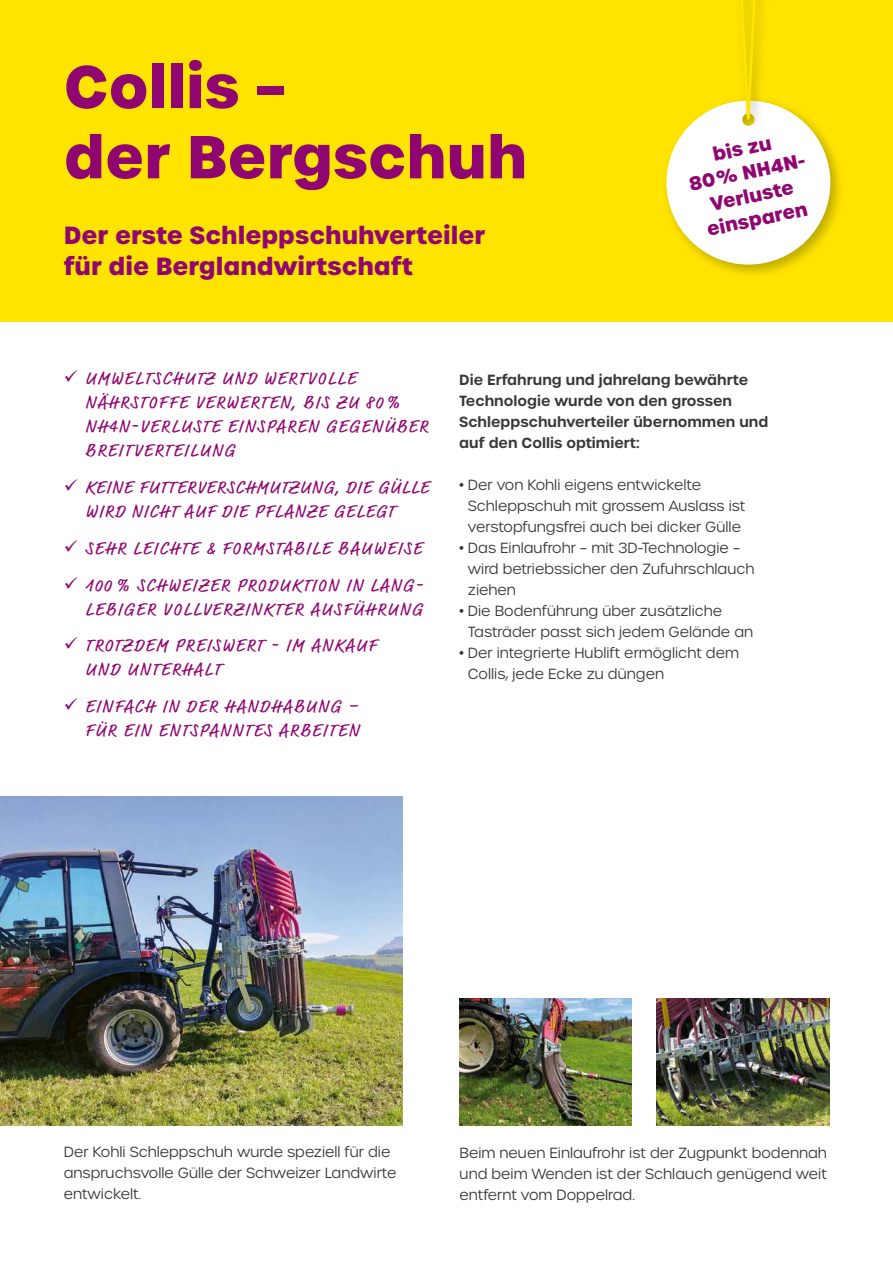
<style>
.page{position:relative;width:893px;height:1263px;background:#fff}
.page>*{position:absolute;margin:0;border:0;box-sizing:border-box;transform-origin:0 0}
.t1{font:700 58.5px/70.2px "Urbane";color:#900671}
.t2{font:700 24px/31.5px "Urbane";color:#900671}
.t3{font:700 18.75px/24px "Urbane";color:#900671;text-align:center}
.t4{font:18px/24px "Market OT";letter-spacing:.085em;color:#900671}
.t5{font:18px/24px "Market OT";letter-spacing:.06em;color:#900671}
.t6{font:300 14.25px/21px "Urbane";color:#383937}
.t7{font:600 14.25px/21px "Urbane";color:#383937}
</style>
<div class="page">
<div style="left:0;top:0;width:893px;height:322px;background:#ffe400"></div>
<img style="left:715px;top:148px;width:125px;height:126px">
<svg style="left:666px;top:0;width:164px;height:265px"></svg>
<img style="left:0;top:797px;width:402px;height:328px">
<img style="left:459px;top:998px;width:172px;height:128px">
<img style="left:657px;top:998px;width:172px;height:128px">
<h1 class="t1" style="left:64px;top:52px;width:465px">Collis –<br>der Bergschuh</h1>
<h2 class="t2" style="left:64px;top:220px;width:423px">Der erste Schleppschuhverteiler für die Berglandwirtschaft</h2>
<h3 class="t3" style="left:682px;top:149px;width:122px;rotate:-12deg">bis zu<br>80% NH4N-<br>Verluste einsparen</h3>
<p class="t4" style="left:85px;top:368px;width:344px;text-indent:-21px">✓ UMWELTSCHUTZ UND WERTVOLLE<br>NÄHRSTOFFE VERWERTEN, BIS ZU 80%<br>NH4N-VERLUSTE EINSPAREN GEGENÜBER<br>BREITVERTEILUNG</p>
<p class="t5" style="left:85px;top:477px;width:345px;text-indent:-21px">✓ KEINE FUTTERVERSCHMUTZUNG, DIE GÜLLE<br>WIRD NICHT AUF DIE PFLANZE GELEGT</p>
<p class="t4" style="left:64px;top:537px;width:360px">✓ SEHR LEICHTE &amp; FORMSTABILE BAUWEISE</p>
<p class="t4" style="left:64px;top:574px;width:361px;text-align:right">✓ 100 % SCHWEIZER PRODUKTION IN LANG-<br>LEBIGER VOLLVERZINKTER AUSFÜHRUNG</p>
<p class="t4" style="left:85px;top:635px;width:292px;text-indent:-21px">✓ TROTZDEM PREISWERT - IM ANKAUF<br>UND UNTERHALT</p>
<p class="t4" style="left:64px;top:696px;width:297px;text-align:right">✓ EINFACH IN DER HANDHABUNG –<br>FÜR EIN ENTSPANNTES ARBEITEN</p>
<p class="t7" style="left:459px;top:369px;width:311px">Die Erfahrung und jahrelang bewährte Technologie wurde von den grossen Schleppschuhverteiler übernommen und auf den Collis optimiert:</p>
<p class="t6" style="left:468px;top:474px;width:279px;text-indent:-9px">• Der von Kohli eigens entwickelte<br>Schleppschuh mit grossem Auslass ist verstopfungsfrei auch bei dicker Gülle</p>
<p class="t6" style="left:468px;top:537px;width:288px;text-indent:-9px">• Das Einlaufrohr – mit 3D-Technologie – wird betriebssicher den Zufuhrschlauch ziehen</p>
<p class="t6" style="left:468px;top:600px;width:287px;text-indent:-9px">• Die Bodenführung über zusätzliche<br>Tasträder passt sich jedem Gelände an</p>
<p class="t6" style="left:468px;top:642px;width:273px;text-indent:-9px">• Der integrierte Hublift ermöglicht dem<br>Collis, jede Ecke zu düngen</p>
<p class="t6" style="left:64px;top:1141px;width:334px">Der Kohli Schleppschuh wurde speziell für die anspruchsvolle Gülle der Schweizer Landwirte entwickelt.</p>
<p class="t6" style="left:460px;top:1142px;width:369px;text-align:justify">Beim neuen Einlaufrohr ist der Zugpunkt bodennah und beim Wenden ist der Schlauch genügend weit entfernt vom Doppelrad.</p>
</div>
